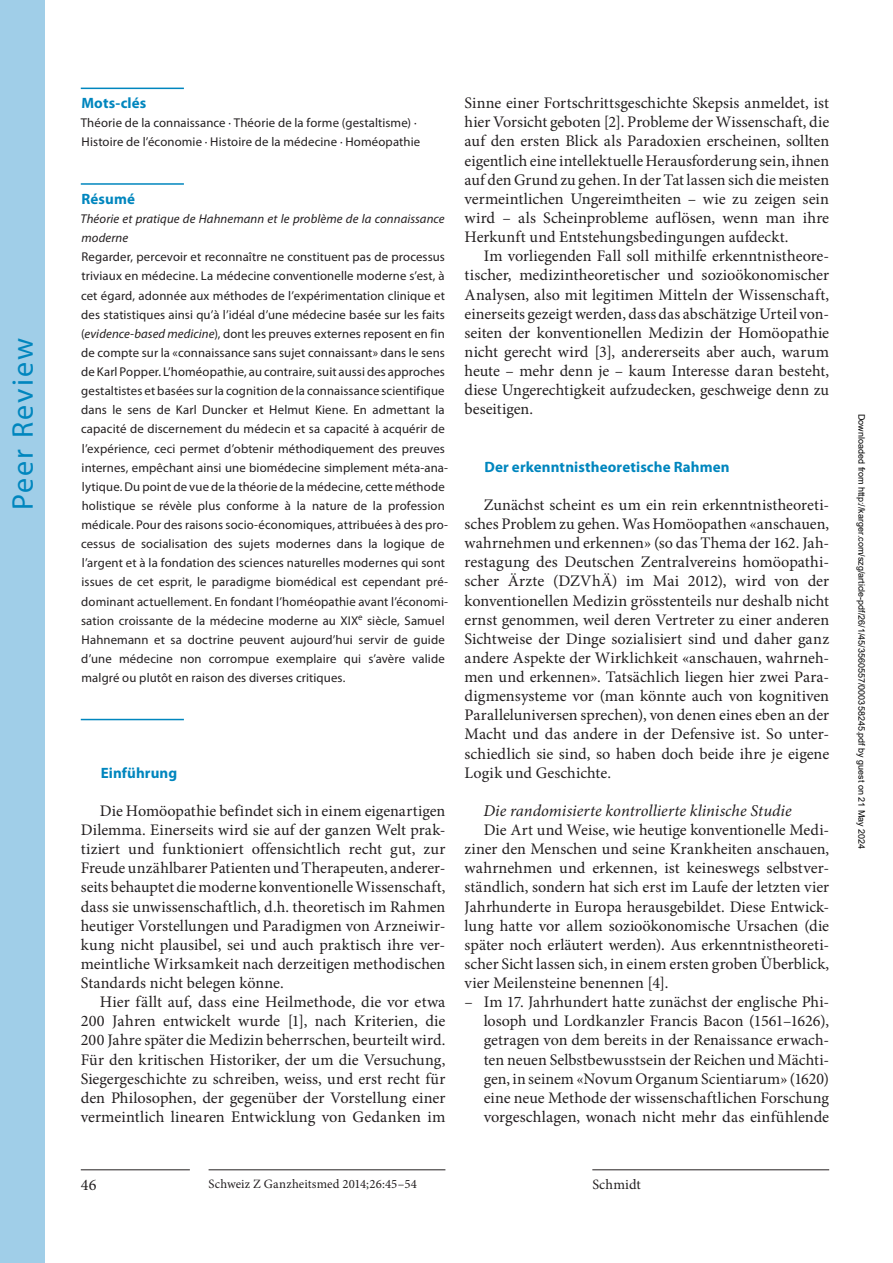
<style>
.page{position:relative;width:893px;height:1263px;background:#fff}
.page>*{position:absolute;margin:0;border:0;box-sizing:border-box;transform-origin:0 0}
.t1{font:30px "Myriad Pro";letter-spacing:.07em;color:#0086be}
.t2{font:italic 16.5px "Minion Pro";color:#231f20}
.t3{font:16.2px/19.2px "Minion Pro";color:#231f20;text-align:justify}
.t4{font:700 15px "Myriad Pro";letter-spacing:.01em;color:#0086be}
.t5{font:14.25px "Minion Pro";letter-spacing:.01em;color:#231f20}
.t6{font:12.75px/19.2px "Myriad Pro";letter-spacing:.01em;color:#231f20}
.t7{font:italic 12.75px/19.2px "Myriad Pro";letter-spacing:.01em;color:#231f20}
.t8{font:12.75px "Minion Pro";letter-spacing:.015em;color:#231f20}
.t9{font:9px "Arial";color:#000}
.s1{font-style:italic}
</style>
<div class="page">
<hr style="left:81px;top:1169px;width:109px;height:1px;background:#231f20">
<hr style="left:209px;top:1169px;width:236px;height:1px;background:#231f20">
<hr style="left:592px;top:1169px;width:237px;height:1px;background:#231f20">
<div style="left:0;top:0;width:45px;height:1263px;background:#a0cee8"></div>
<hr style="left:81px;top:88px;width:103px;height:1px;background:#0086be">
<hr style="left:81px;top:183px;width:103px;height:2px;background:#0086be">
<hr style="left:81px;top:719px;width:103px;height:1px;background:#0086be">
<h1 class="t1" style="left:4px;top:510px;width:174px;rotate:-90deg">Peer Review</h1>
<p class="t4" style="left:81px;top:93px;width:67px">Mots-clés</p>
<p class="t6" style="left:81px;top:113px;width:341px">Théorie de la connaissance · Théorie de la forme (gestaltisme) ·<br>Histoire de l’économie · Histoire de la médecine · Homéopathie</p>
<p class="t4" style="left:82px;top:189px;width:55px">Résumé</p>
<p class="t7" style="left:81px;top:209px;width:366px">Théorie et pratique de Hahnemann et le problème de la connaissance moderne</p>
<p class="t6" style="left:81px;top:247px;width:369px">Regarder, percevoir et reconnaître ne constituent pas de processus triviaux en médecine. La médecine conventionelle moderne s’est, à cet égard, adonnée aux méthodes de l’expérimentation clinique et des statistiques ainsi qu’à l’idéal d’une médecine basée sur les faits (<span class="s1">evidence-based medicine</span>), dont les preuves externes reposent en fin de compte sur la «connaissance sans sujet connaissant» dans le sens de Karl Popper. L’homéopathie, au contraire, suit aussi des approches gestaltistes et basées sur la cognition de la connaissance scientifique dans le sens de Karl Duncker et Helmut Kiene. En admettant la capacité de discernement du médecin et sa capacité à acquérir de l’expérience, ceci permet d’obtenir méthodiquement des preuves internes, empêchant ainsi une biomédecine simplement méta-ana&shy;lytique. Du point de vue de la théorie de la médecine, cette méthode holistique se révèle plus conforme à la nature de la profession médicale. Pour des raisons socio-économiques, attribuées à des pro&shy;cessus de socialisation des sujets modernes dans la logique de l’argent et à la fondation des sciences naturelles modernes qui sont issues de cet esprit, le paradigme biomédical est cependant pré&shy;dominant actuellement. En fondant l’homéopathie avant l’économi&shy;sation croissante de la médecine moderne au XIX<sup>e</sup> siècle, Samuel Hahnemann et sa doctrine peuvent aujourd’hui servir de guide d’une médecine non corrompue exemplaire qui s’avère valide malgré ou plutôt en raison des diverses critiques.</p>
<p class="t4" style="left:101px;top:763px;width:78px">Einführung</p>
<p class="t3" style="left:81px;top:801px;width:366px;text-indent:19px">Die Homöopathie befindet sich in einem eigenartigen Dilemma. Einerseits wird sie auf der ganzen Welt prak&shy;tiziert und funktioniert offensichtlich recht gut, zur Freude unzählbarer Patienten und Therapeuten, anderer&shy;seits behauptet die moderne konventionelle Wissenschaft, dass sie unwissenschaftlich, d.h. theoretisch im Rahmen heutiger Vorstellungen und Paradigmen von Arzneiwir&shy;kung nicht plausibel, sei und auch praktisch ihre ver&shy;meintliche Wirksamkeit nach derzeitigen methodischen Standards nicht belegen könne.</p>
<p class="t3" style="left:81px;top:992px;width:366px;text-indent:19px">Hier fällt auf, dass eine Heilmethode, die vor etwa 200 Jahren entwickelt wurde [1], nach Kriterien, die 200 Jahre später die Medizin beherrschen, beurteilt wird.<br>Für den kritischen Historiker, der um die Versuchung, Siegergeschichte zu schreiben, weiss, und erst recht für den Philosophen, der gegenüber der Vorstellung einer vermeintlich linearen Entwicklung von Gedanken im</p>
<p class="t3" style="left:465px;top:94px;width:366px">Sinne einer Fortschrittsgeschichte Skepsis anmeldet, ist hier Vorsicht geboten [2]. Probleme der Wissenschaft, die auf den ersten Blick als Paradoxien erscheinen, sollten eigentlich eine intellektuelle Herausforderung sein, ihnen auf den Grund zu gehen. In der Tat lassen sich die meisten vermeintlichen Ungereimtheiten – wie zu zeigen sein wird – als Scheinprobleme auflösen, wenn man ihre Herkunft und Entstehungsbedingungen aufdeckt.</p>
<p class="t3" style="left:465px;top:247px;width:366px;text-indent:19px">Im vorliegenden Fall soll mithilfe erkenntnistheore&shy;tischer, medizintheoretischer und sozioökonomischer Analysen, also mit legitimen Mitteln der Wissenschaft, einerseits gezeigt werden, dass das abschätzige Urteil von&shy;seiten der konventionellen Medizin der Homöopathie nicht gerecht wird [3], andererseits aber auch, warum heute – mehr denn je – kaum Interesse daran besteht, diese Ungerechtigkeit aufzudecken, geschweige denn zu beseitigen.</p>
<p class="t4" style="left:484px;top:457px;width:247px">Der erkenntnistheoretische Rahmen</p>
<p class="t3" style="left:465px;top:495px;width:366px;text-indent:19px">Zunächst scheint es um ein rein erkenntnistheoreti&shy;sches Problem zu gehen. Was Homöopathen «anschauen, wahrnehmen und erkennen» (so das Thema der 162. Jah&shy;restagung des Deutschen Zentralvereins homöopathi&shy;scher Ärzte (DZVhÄ) im Mai 2012), wird von der konventionellen Medizin grösstenteils nur deshalb nicht ernst genommen, weil deren Vertreter zu einer anderen Sichtweise der Dinge sozialisiert sind und daher ganz andere Aspekte der Wirklichkeit «anschauen, wahrneh&shy;men und erkennen». Tatsächlich liegen hier zwei Para&shy;digmensysteme vor (man könnte auch von kognitiven Paralleluniversen sprechen), von denen eines eben an der Macht und das andere in der Defensive ist. So unter&shy;schiedlich sie sind, so haben doch beide ihre je eigene Logik und Geschichte.</p>
<p class="t2" style="left:483px;top:799px;width:310px">Die randomisierte kontrollierte klinische Studie</p>
<p class="t3" style="left:465px;top:820px;width:366px;text-indent:19px">Die Art und Weise, wie heutige konventionelle Medi&shy;ziner den Menschen und seine Krankheiten anschauen, wahrnehmen und erkennen, ist keineswegs selbstver&shy;ständlich, sondern hat sich erst im Laufe der letzten vier Jahrhunderte in Europa herausgebildet. Diese Entwick&shy;lung hatte vor allem sozioökonomische Ursachen (die später noch erläutert werden). Aus erkenntnistheoreti&shy;scher Sicht lassen sich, in einem ersten groben Überblick, vier Meilensteine benennen [4].</p>
<p class="t3" style="left:484px;top:992px;width:347px;text-indent:-19px">– Im 17. Jahrhundert hatte zunächst der englische Phi&shy;losoph und Lordkanzler Francis Bacon (1561–1626), getragen von dem bereits in der Renaissance erwach&shy;ten neuen Selbstbewusstsein der Reichen und Mächti&shy;gen, in seinem «Novum Organum Scientiarum» (1620) eine neue Methode der wissenschaftlichen Forschung vorgeschlagen, wonach nicht mehr das einfühlende</p>
<p class="t3" style="left:81px;top:1175px;width:17px">46</p>
<p class="t8" style="left:209px;top:1175px;width:210px">Schweiz Z Ganzheitsmed 2014;26:45–54</p>
<p class="t5" style="left:592px;top:1175px;width:50px">Schmidt</p>
<p class="t9" style="left:865px;top:414px;width:436px;rotate:90deg">Downloaded from http://karger.com/szg/article-pdf/26/1/45/3560557/000358245.pdf by guest on 21 May 2024</p>
</div>
